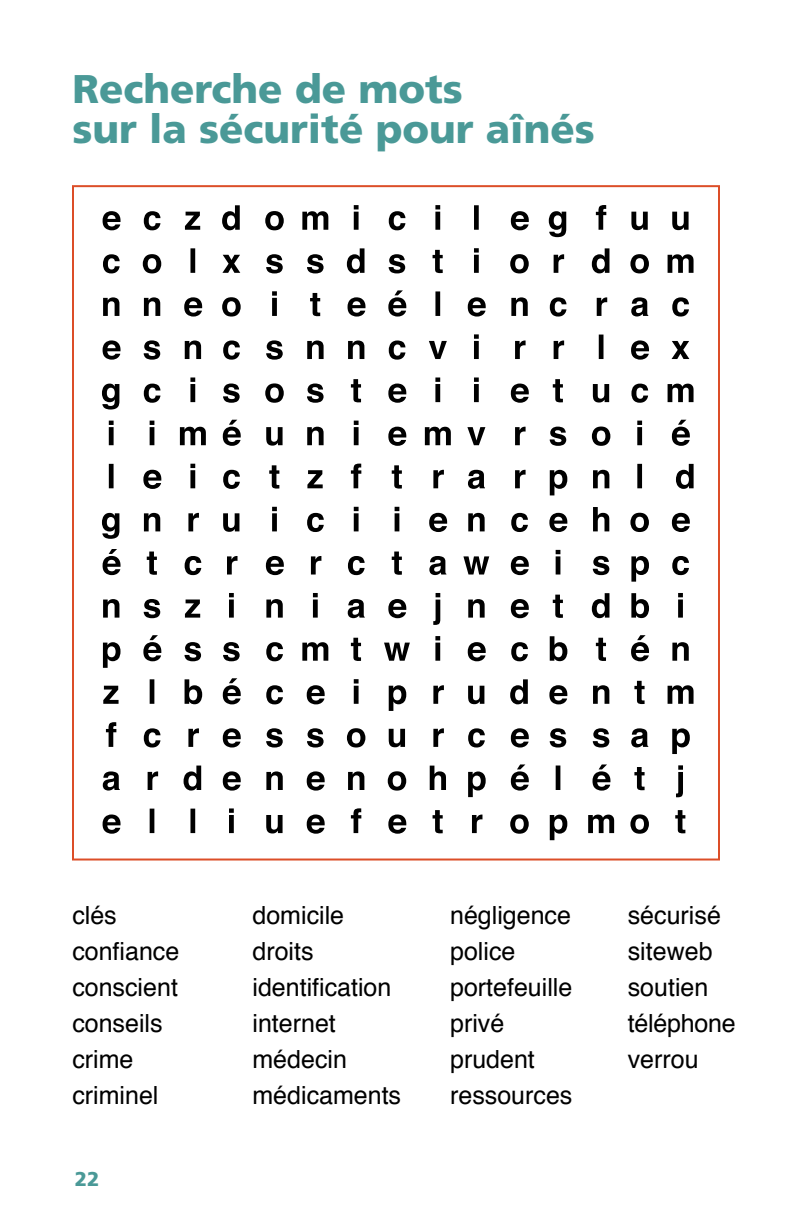
<style>
.page{position:relative;width:792px;height:1224px;background:#fff}
.page>*{position:absolute;margin:0;border:0;box-sizing:border-box;transform-origin:0 0}
.t1{font:900 40px/40px "Frutiger";color:#4a9997}
.t2{font:25px/36px "Helvetica";color:#000}
.t3{font:900 20px "Frutiger";color:#4a9997}
</style>
<div class="page">
<svg style="left:103px;top:808px;width:582px;height:32px"></svg>
<svg style="left:103px;top:764px;width:580px;height:33px"></svg>
<svg style="left:106px;top:722px;width:584px;height:32px"></svg>
<svg style="left:103px;top:678px;width:591px;height:33px"></svg>
<svg style="left:103px;top:635px;width:586px;height:33px"></svg>
<svg style="left:103px;top:593px;width:580px;height:32px"></svg>
<svg style="left:103px;top:549px;width:586px;height:33px"></svg>
<svg style="left:102px;top:507px;width:588px;height:32px"></svg>
<svg style="left:109px;top:464px;width:585px;height:31px"></svg>
<svg style="left:109px;top:420px;width:581px;height:26px"></svg>
<svg style="left:102px;top:377px;width:592px;height:33px"></svg>
<svg style="left:103px;top:334px;width:586px;height:26px"></svg>
<svg style="left:103px;top:290px;width:586px;height:27px"></svg>
<svg style="left:103px;top:248px;width:591px;height:25px"></svg>
<svg style="left:103px;top:205px;width:586px;height:32px"></svg>
<h1 class="t1" style="left:72px;top:68px;width:524px">Recherche de mots<br>sur la sécurité pour aînés</h1>
<p class="t2" style="left:72px;top:898px;width:108px">clés confiance conscient conseils crime criminel</p>
<p class="t3" style="left:75px;top:1167px;width:26px">22</p>
<p class="t2" style="left:252px;top:898px;width:150px">domicile droits identification internet médecin médicaments</p>
<p class="t2" style="left:450px;top:898px;width:124px">négligence police portefeuille privé prudent ressources</p>
<p class="t2" style="left:628px;top:898px;width:109px">sécurisé siteweb soutien téléphone verrou</p>
</div>
